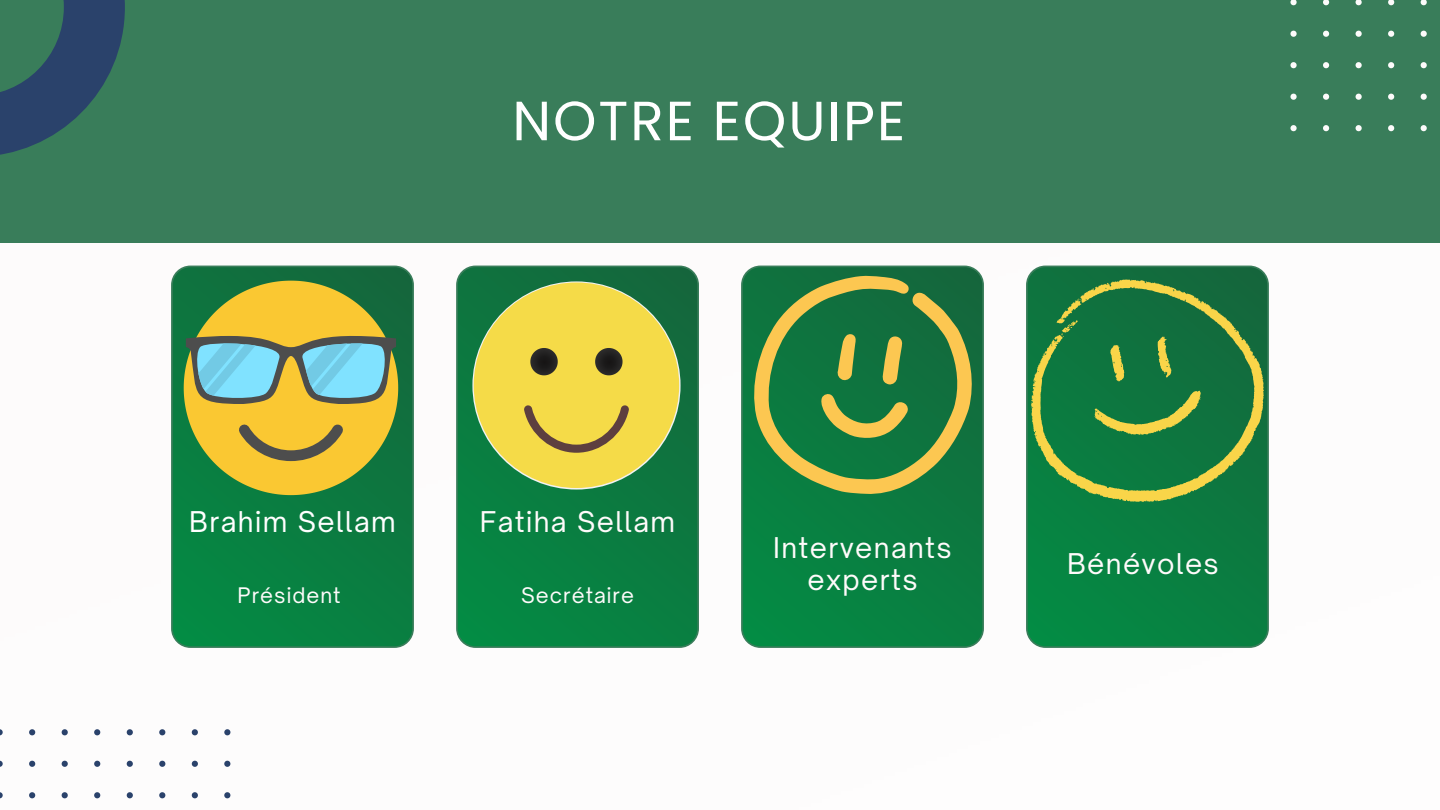
<style>
.page{position:relative;width:1440px;height:810px;background:#fff}
.page>*{position:absolute;margin:0;border:0;box-sizing:border-box;transform-origin:0 0}
.t1{font:55.2px "Poppins";letter-spacing:.035em;color:#fff}
.t2{font:27.4px/32.2px "Open Sauce One";letter-spacing:.05em;color:#fffbfb;text-align:center}
.t3{font:27.4px "Open Sauce One";letter-spacing:.05em;color:#fff}
.t4{font:20.5px "Open Sauce One";letter-spacing:.05em;color:#fffbfb}
</style>
<div class="page">
<svg style="left:171px;top:266px;width:243px;height:382px;background:#0d7e43"></svg>
<svg style="left:456px;top:266px;width:243px;height:382px;background:#0d7e43"></svg>
<svg style="left:741px;top:266px;width:243px;height:382px;background:#0d7f43"></svg>
<svg style="left:1026px;top:266px;width:243px;height:382px;background:#0e8044"></svg>
<div style="left:0;top:0;width:1440px;height:243px;background:#397d5a"></div>
<svg style="left:0;top:0;width:125px;height:155px"></svg>
<svg style="left:0;top:729px;width:230px;height:70px"></svg>
<svg style="left:1290px;top:0;width:137px;height:131px"></svg>
<svg style="left:472px;top:281px;width:209px;height:209px;background:#b8bb47"></svg>
<svg style="left:184px;top:281px;width:214px;height:214px;background:#a1ac58"></svg>
<svg style="left:750px;top:276px;width:225px;height:219px;background:#468743"></svg>
<svg style="left:1031px;top:279px;width:233px;height:223px;background:#2b7f40"></svg>
<svg style="left:1110px;top:345px;width:15px;height:37px"></svg>
<svg style="left:1158px;top:336px;width:14px;height:42px"></svg>
<svg style="left:1095px;top:391px;width:106px;height:44px;background:#498d41"></svg>
<svg style="left:1056px;top:294px;width:28px;height:43px"></svg>
<h1 class="t1" style="left:512px;top:82px;width:394px">NOTRE EQUIPE</h1>
<p class="t3" style="left:189px;top:505px;width:208px">Brahim Sellam</p>
<p class="t4" style="left:238px;top:583px;width:104px">Président</p>
<p class="t2" style="left:480px;top:506px;width:197px">Fatiha Sellam</p>
<p class="t4" style="left:521px;top:583px;width:114px">Secrétaire</p>
<p class="t2" style="left:773px;top:532px;width:180px">Intervenants experts</p>
<p class="t2" style="left:1067px;top:548px;width:153px">Bénévoles</p>
</div>
